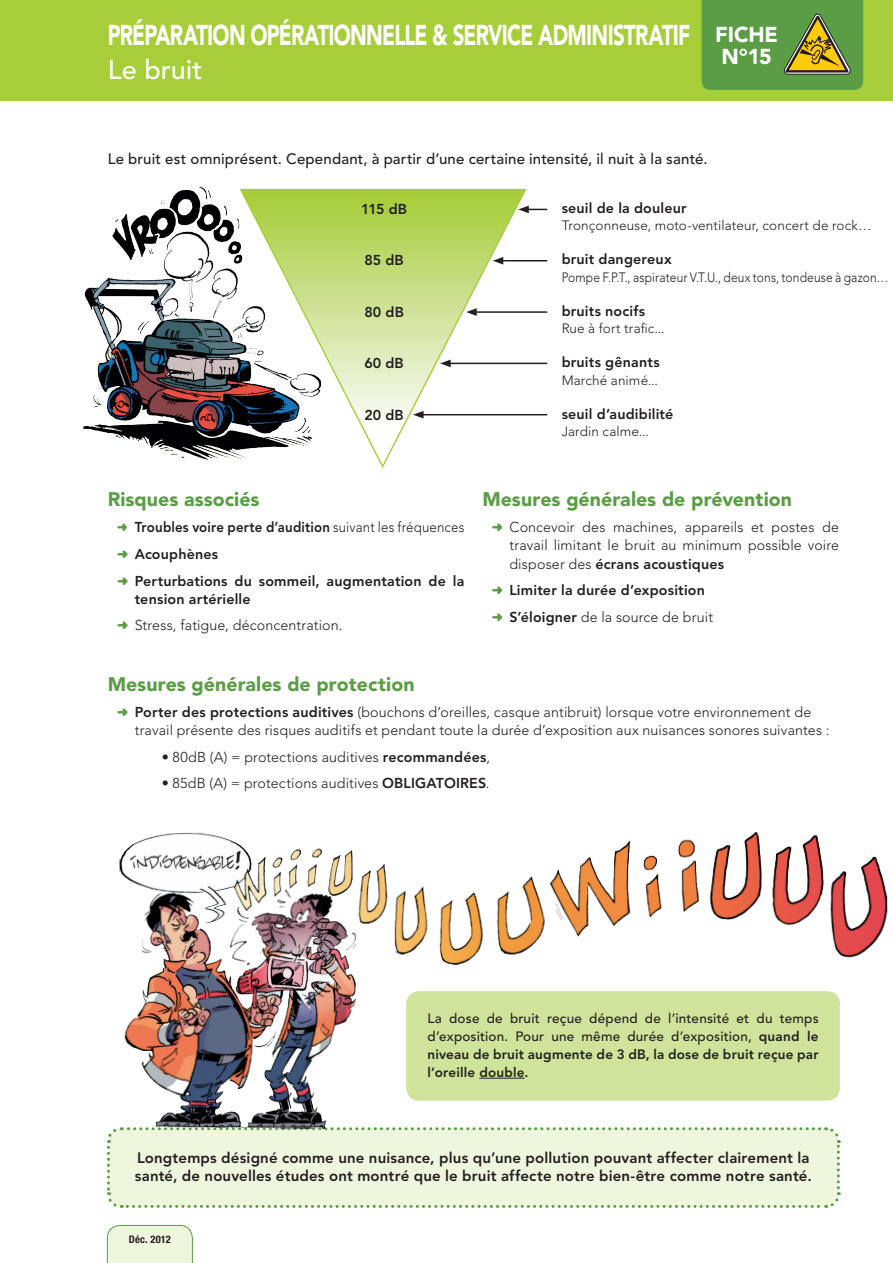
<style>
.page{position:relative;width:893px;height:1263px;background:#fff}
.page>*{position:absolute;margin:0;border:0;box-sizing:border-box;transform-origin:0 0}
.t1{font:900 28.5px "Avenir";letter-spacing:-.035em;color:#fff;scale:.72 1}
.t2{font:500 27px "Avenir";letter-spacing:.005em;color:#fff}
.t3{font:900 21.45px/22.5px "Avenir";letter-spacing:-.01em;color:#fff}
.t4{font:900 19.5px "Avenir";color:#5a9d44}
.t5{font:800 15px/18px "Avenir";letter-spacing:.01em;color:#231f20}
.t6{font:500 15px "Avenir";letter-spacing:.01em;color:#231f20}
.Fleche_vertes{font:300 14.25px/18px "Avenir";letter-spacing:.01em;color:#231f20;text-align:justify}
.Fleche_vertes-2{font:800 14.25px/18px "Avenir";letter-spacing:.015em;color:#231f20}
.Fleche_vertes-3{font:800 14.25px "Avenir";letter-spacing:.015em;color:#231f20;scale:.93 1}
.t7{font:500 13.5px/18px "Avenir";letter-spacing:.015em;color:#231f20;text-align:justify}
.t8{font:300 13.5px "Avenir";letter-spacing:.01em;color:#231f20}
.t9{font:300 13.5px "Avenir";letter-spacing:.01em;color:#231f20;scale:.89 1}
.Fleches_oranges{font:700 condensed 10.5px "Helvetica Neue";letter-spacing:.02em;color:#231f20}
.s1{font-family:"Distro II Bats";font-weight:400;font-size:12.75px;color:#5a9d44}
.s2{font-weight:300}
.s3{font-weight:800}
</style>
<div class="page">
<div style="left:0;top:0;width:893px;height:100px;background:#a6ce39"></div>
<svg style="left:107px;top:1225px;width:86px;height:38px"></svg>
<div style="left:107px;top:1129px;width:734px;height:79px;background:#eff6de"></div>
<img style="left:119px;top:832px;width:769px;height:298px">
<svg style="left:241px;top:188px;width:287px;height:280px"></svg>
<svg style="left:518px;top:206px;width:29px;height:7px"></svg>
<hr style="left:501px;top:260px;width:46px;height:1px;background:#231f20">
<svg style="left:493px;top:257px;width:10px;height:8px"></svg>
<hr style="left:474px;top:311px;width:73px;height:2px;background:#231f20">
<svg style="left:466px;top:308px;width:11px;height:8px"></svg>
<hr style="left:448px;top:363px;width:99px;height:1px;background:#231f20">
<svg style="left:440px;top:360px;width:11px;height:7px"></svg>
<hr style="left:421px;top:414px;width:126px;height:1px;background:#231f20">
<svg style="left:413px;top:411px;width:11px;height:7px"></svg>
<div style="left:406px;top:991px;width:434px;height:109px;background:#d0e39a;border-radius:13px"></div>
<hr style="left:479px;top:1078px;width:46px;height:1px;background:#231f20">
<svg style="left:702px;top:0;width:161px;height:90px"></svg>
<img style="left:83px;top:187px;width:237px;height:272px">
<p class="t1" style="left:108px;top:18px;width:810px">PRÉPARATION OPÉRATIONNELLE &amp; SERVICE ADMINISTRATIF</p>
<p class="t2" style="left:108px;top:54px;width:96px">Le bruit</p>
<p class="t3" style="left:715px;top:23px;width:64px">FICHE<br>N°15</p>
<p class="t6" style="left:108px;top:150px;width:601px">Le bruit est omniprésent. Cependant, à partir d’une certaine intensité, il nuit à la santé.</p>
<p class="Fleche_vertes-2" style="left:361px;top:200px;width:47px">115 dB</p>
<p class="Fleche_vertes-2" style="left:364px;top:251px;width:41px">85 dB</p>
<p class="Fleche_vertes-2" style="left:364px;top:303px;width:41px">80 dB</p>
<p class="Fleche_vertes-2" style="left:364px;top:354px;width:41px">60 dB</p>
<p class="Fleche_vertes-2" style="left:364px;top:406px;width:41px">20 dB</p>
<p class="Fleche_vertes-2" style="left:562px;top:199px;width:127px">seuil de la douleur</p>
<p class="t8" style="left:562px;top:217px;width:311px">Tronçonneuse, moto-ventilateur, concert de rock…</p>
<p class="Fleche_vertes-2" style="left:562px;top:250px;width:112px">bruit dangereux</p>
<p class="t9" style="left:562px;top:269px;width:369px">Pompe F.P.T., aspirateur V.T.U., deux tons, tondeuse à gazon…</p>
<p class="Fleche_vertes-2" style="left:562px;top:302px;width:85px">bruits nocifs</p>
<p class="t8" style="left:562px;top:320px;width:97px">Rue à fort trafic...</p>
<p class="Fleche_vertes-2" style="left:562px;top:353px;width:100px">bruits gênants</p>
<p class="t8" style="left:562px;top:372px;width:90px">Marché animé...</p>
<p class="Fleche_vertes-2" style="left:562px;top:405px;width:113px">seuil d’audibilité</p>
<p class="t8" style="left:562px;top:423px;width:81px">Jardin calme...</p>
<p class="t4" style="left:108px;top:487px;width:153px">Risques associés</p>
<p class="Fleche_vertes-3" style="left:117px;top:519px;width:375px"><span class="s1">b</span> Troubles voire perte d’audition <span class="s2">suivant les fréquences</span></p>
<p class="Fleche_vertes-2" style="left:117px;top:545px;width:103px"><span class="s1">b</span> Acouphènes</p>
<p class="Fleche_vertes-2" style="left:135px;top:571px;width:331px;text-indent:-18px"><span class="s1">b</span> Perturbations du sommeil, augmentation de la tension artérielle</p>
<p class="Fleche_vertes" style="left:117px;top:616px;width:225px"><span class="s1">b</span> Stress, fatigue, déconcentration.</p>
<p class="t4" style="left:482px;top:487px;width:311px">Mesures générales de prévention</p>
<p class="Fleche_vertes" style="left:509px;top:518px;width:331px;text-indent:-18px"><span class="s1">b</span> Concevoir des machines, appareils et postes de travail limitant le bruit au minimum possible voire disposer des <span class="s3">écrans acoustiques</span></p>
<p class="Fleche_vertes-2" style="left:491px;top:581px;width:215px"><span class="s1">b</span> Limiter la durée d’exposition</p>
<p class="Fleche_vertes" style="left:491px;top:608px;width:223px"><span class="s1">b</span> <span class="s3">S’éloigner</span> de la source de bruit</p>
<p class="t4" style="left:108px;top:672px;width:308px">Mesures générales de protection</p>
<p class="Fleche_vertes" style="left:135px;top:703px;width:696px;text-indent:-18px"><span class="s1">b</span> <span class="s3">Porter des protections auditives</span> (bouchons d’oreilles, casque antibruit) lorsque votre environnement de travail présente des risques auditifs et pendant toute la durée d’exposition aux nuisances sonores suivantes :</p>
<p class="Fleche_vertes" style="left:162px;top:748px;width:330px">• 80dB (A) = protections auditives <span class="s3">recommandées</span>,</p>
<p class="Fleche_vertes" style="left:162px;top:774px;width:327px">• 85dB (A) = protections auditives <span class="s3">OBLIGATOIRES</span>.</p>
<p class="t7" style="left:427px;top:1009px;width:393px">La dose de bruit reçue dépend de l’intensité et du temps d’exposition. Pour une même durée d’exposition, <span class="s3">quand le niveau de bruit augmente de 3 dB, la dose de bruit reçue par l’oreille double.</span></p>
<p class="t5" style="left:135px;top:1149px;width:678px">Longtemps désigné comme une nuisance, plus qu’une pollution pouvant affecter clairement la santé, de nouvelles études ont montré que le bruit affecte notre bien-être comme notre santé.</p>
<p class="Fleches_oranges" style="left:129px;top:1233px;width:43px">Déc. 2012</p>
</div>
